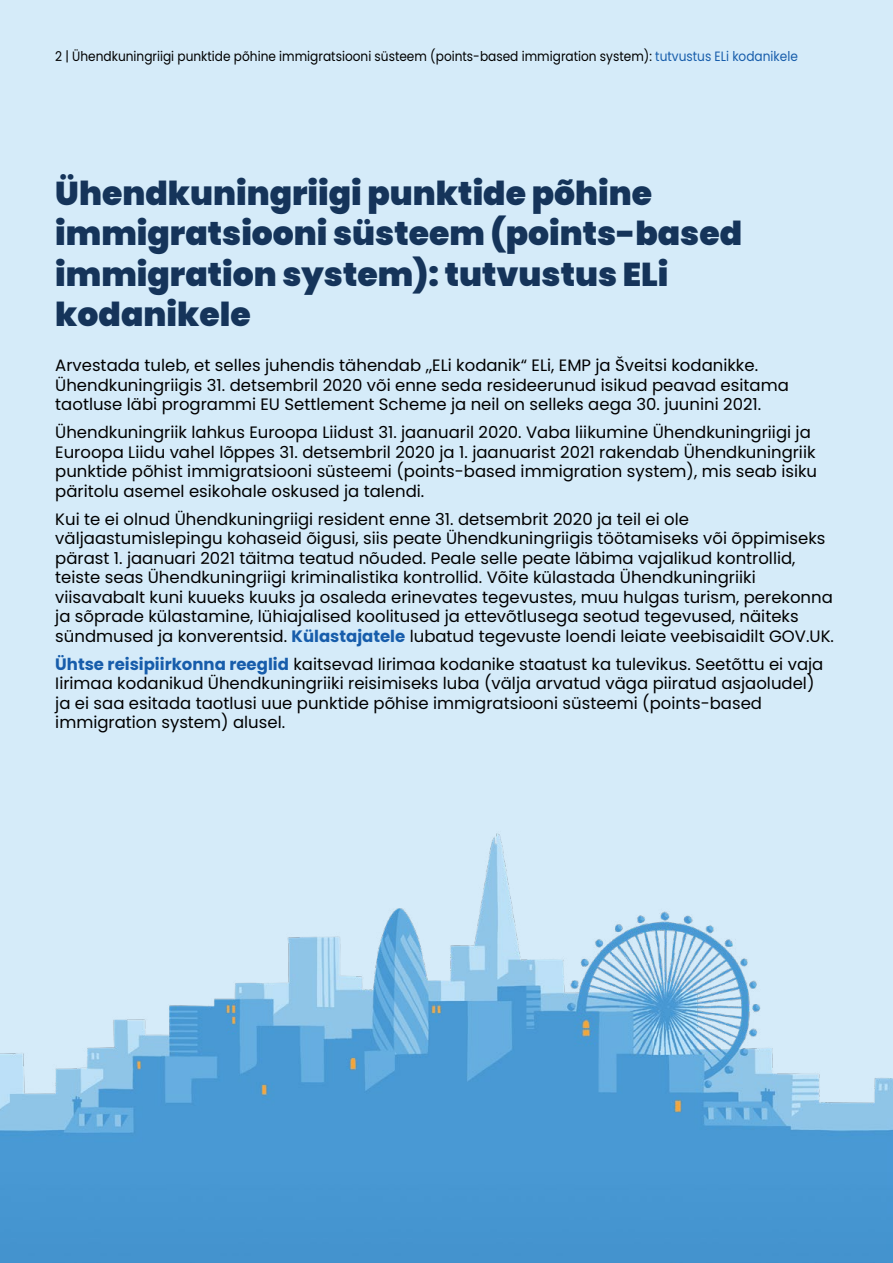
<style>
.page{position:relative;width:893px;height:1263px;background:#d5ebf9}
.page>*{position:absolute;margin:0;border:0;box-sizing:border-box;transform-origin:0 0}
.t1{font:900 33px/40.5px "Poppins";color:#15345a}
.t2{font:16.5px/19.5px "Poppins";color:#000}
.t3{font:13.5px "Poppins";color:#000;scale:.9 1}
.s1{color:#175dab}
.s2{font-weight:700;color:#175dab}
</style>
<div class="page">
<img style="left:0;top:833px;width:893px;height:430px">
<p class="t3" style="left:55px;top:48px;width:827px">2 | Ühendkuningriigi punktide põhine immigratsiooni süsteem (points-based immigration system): <span class="s1">tutvustus ELi kodanikele</span></p>
<h1 class="t1" style="left:55px;top:173px;width:688px">Ühendkuningriigi punktide põhine immigratsiooni süsteem (points-based immigration system): tutvustus ELi kodanikele</h1>
<p class="t2" style="left:55px;top:356px;width:735px">Arvestada tuleb, et selles juhendis tähendab „ELi kodanik“ ELi, EMP ja Šveitsi kodanikke.<br>Ühendkuningriigis 31. detsembril 2020 või enne seda resideerunud isikud peavad esitama taotluse läbi programmi EU Settlement Scheme ja neil on selleks aega 30. juunini 2021.</p>
<p class="t2" style="left:55px;top:423px;width:763px">Ühendkuningriik lahkus Euroopa Liidust 31. jaanuaril 2020. Vaba liikumine Ühendkuningriigi ja Euroopa Liidu vahel lõppes 31. detsembril 2020 ja 1. jaanuarist 2021 rakendab Ühendkuningriik punktide põhist immigratsiooni süsteemi (points-based immigration system), mis seab isiku päritolu asemel esikohale oskused ja talendi.</p>
<p class="t2" style="left:55px;top:509px;width:780px">Kui te ei olnud Ühendkuningriigi resident enne 31. detsembrit 2020 ja teil ei ole väljaastumislepingu kohaseid õigusi, siis peate Ühendkuningriigis töötamiseks või õppimiseks pärast 1. jaanuari 2021 täitma teatud nõuded. Peale selle peate läbima vajalikud kontrollid, teiste seas Ühendkuningriigi kriminalistika kontrollid. Võite külastada Ühendkuningriiki viisavabalt kuni kuueks kuuks ja osaleda erinevates tegevustes, muu hulgas turism, perekonna ja sõprade külastamine, lühiajalised koolitused ja ettevõtlusega seotud tegevused, näiteks sündmused ja konverentsid. <span class="s2">Külastajatele</span> lubatud tegevuste loendi leiate veebisaidilt GOV.UK.</p>
<p class="t2" style="left:55px;top:654px;width:770px"><span class="s2">Ühtse reisipiirkonna reeglid</span> kaitsevad Iirimaa kodanike staatust ka tulevikus. Seetõttu ei vaja Iirimaa kodanikud Ühendkuningriiki reisimiseks luba (välja arvatud väga piiratud asjaoludel) ja ei saa esitada taotlusi uue punktide põhise immigratsiooni süsteemi (points-based immigration system) alusel.</p>
</div>
